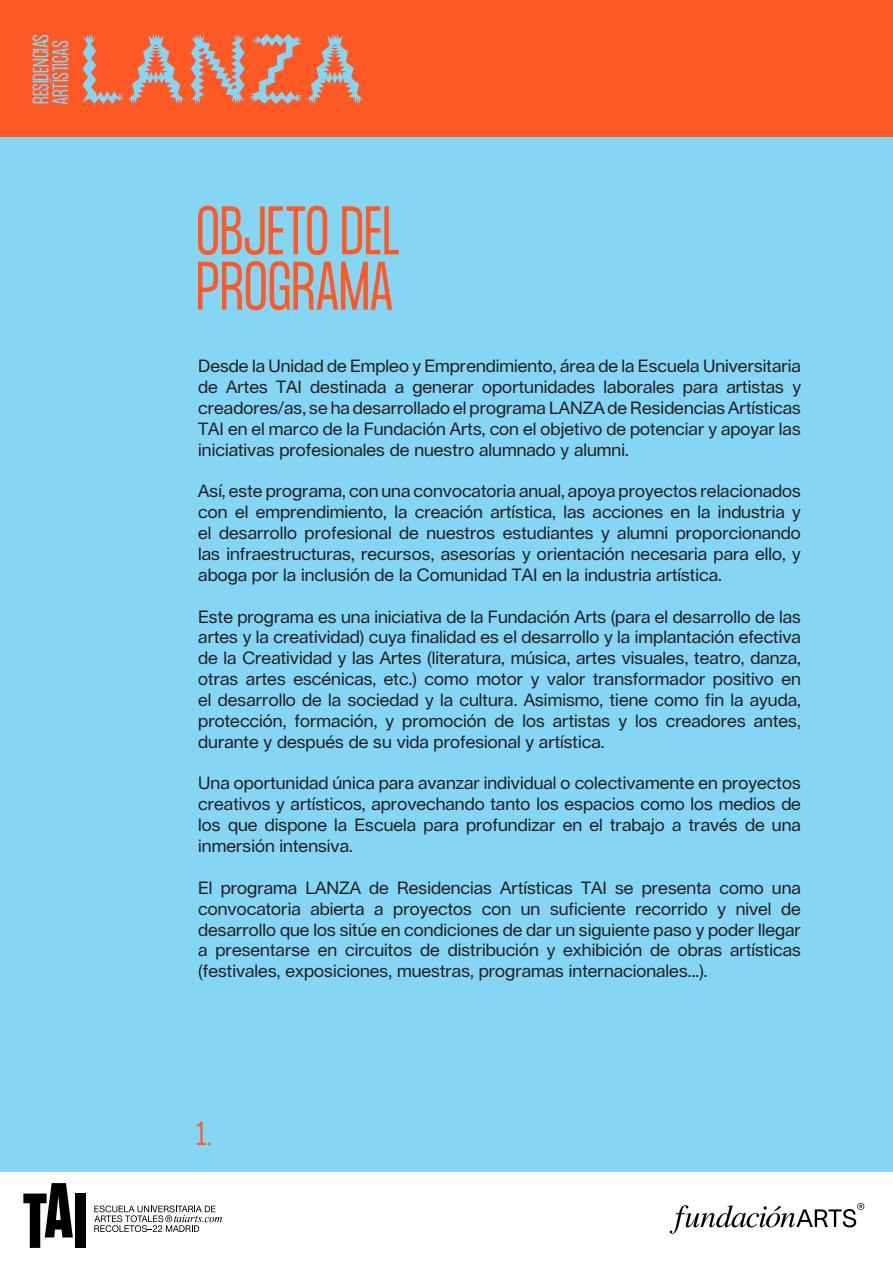
<style>
.page{position:relative;width:893px;height:1263px;background:#fff}
.page>*{position:absolute;margin:0;border:0;box-sizing:border-box;transform-origin:0 0}
.t1{font:300 60px "Formula Condensed";color:#ff5926}
.t2{font:300 28.95px "Formula Condensed";color:#ff5926}
.t3{font:300 19.5px "Formula Condensed";color:#85d6f5}
.t4{font:17.4px/20.9px "Lausanne";color:#231f20;text-align:justify}
</style>
<div class="page">
<div style="left:0;top:136px;width:893px;height:1035px;background:#85d6f5"></div>
<div style="left:0;top:0;width:893px;height:136px;background:#ff5926"></div>
<svg style="left:83px;top:34px;width:281px;height:70px"></svg>
<svg style="left:670px;top:1203px;width:194px;height:31px"></svg>
<svg style="left:23px;top:1183px;width:50px;height:65px"></svg>
<div style="left:75px;top:1193px;width:11px;height:55px;background:#000"></div>
<svg style="left:94px;top:1205px;width:128px;height:27px"></svg>
<p class="t3" style="left:29px;top:104px;width:71px;rotate:-90deg">RESIDENCIAS</p>
<p class="t3" style="left:49px;top:105px;width:66px;rotate:-90deg">ARTÍSTICAS</p>
<p class="t1" style="left:196px;top:195px;width:206px">OBJETO DEL</p>
<p class="t1" style="left:196px;top:250px;width:199px">PROGRAMA</p>
<p class="t4" style="left:198px;top:355px;width:604px">Desde la Unidad de Empleo y Emprendimiento, área de la Escuela Universitaria de Artes TAI destinada a generar oportunidades laborales para artistas y creadores/as, se ha desarrollado el programa LANZA de Residencias Artísticas TAI en el marco de la Fundación Arts, con el objetivo de potenciar y apoyar las iniciativas profesionales de nuestro alumnado y alumni.</p>
<p class="t4" style="left:198px;top:480px;width:604px">Así, este programa, con una convocatoria anual, apoya proyectos relacionados con el emprendimiento, la creación artística, las acciones en la industria y el desarrollo profesional de nuestros estudiantes y alumni proporcionando las infraestructuras, recursos, asesorías y orientación necesaria para ello, y aboga por la inclusión de la Comunidad TAI en la industria artística.</p>
<p class="t4" style="left:198px;top:605px;width:604px">Este programa es una iniciativa de la Fundación Arts (para el desarrollo de las artes y la creatividad) cuya finalidad es el desarrollo y la implantación efectiva de la Creatividad y las Artes (literatura, música, artes visuales, teatro, danza, otras artes escénicas, etc.) como motor y valor transformador positivo en el desarrollo de la sociedad y la cultura. Asimismo, tiene como fin la ayuda, protección, formación, y promoción de los artistas y los creadores antes, durante y después de su vida profesional y artística.</p>
<p class="t4" style="left:198px;top:772px;width:604px">Una oportunidad única para avanzar individual o colectivamente en proyectos creativos y artísticos, aprovechando tanto los espacios como los medios de los que dispone la Escuela para profundizar en el trabajo a través de una inmersión intensiva.</p>
<p class="t4" style="left:198px;top:877px;width:604px">El programa LANZA de Residencias Artísticas TAI se presenta como una convocatoria abierta a proyectos con un suficiente recorrido y nivel de desarrollo que los sitúe en condiciones de dar un siguiente paso y poder llegar a presentarse en circuitos de distribución y exhibición de obras artísticas (festivales, exposiciones, muestras, programas internacionales...).</p>
<p class="t2" style="left:196px;top:1116px;width:17px">1.</p>
</div>
